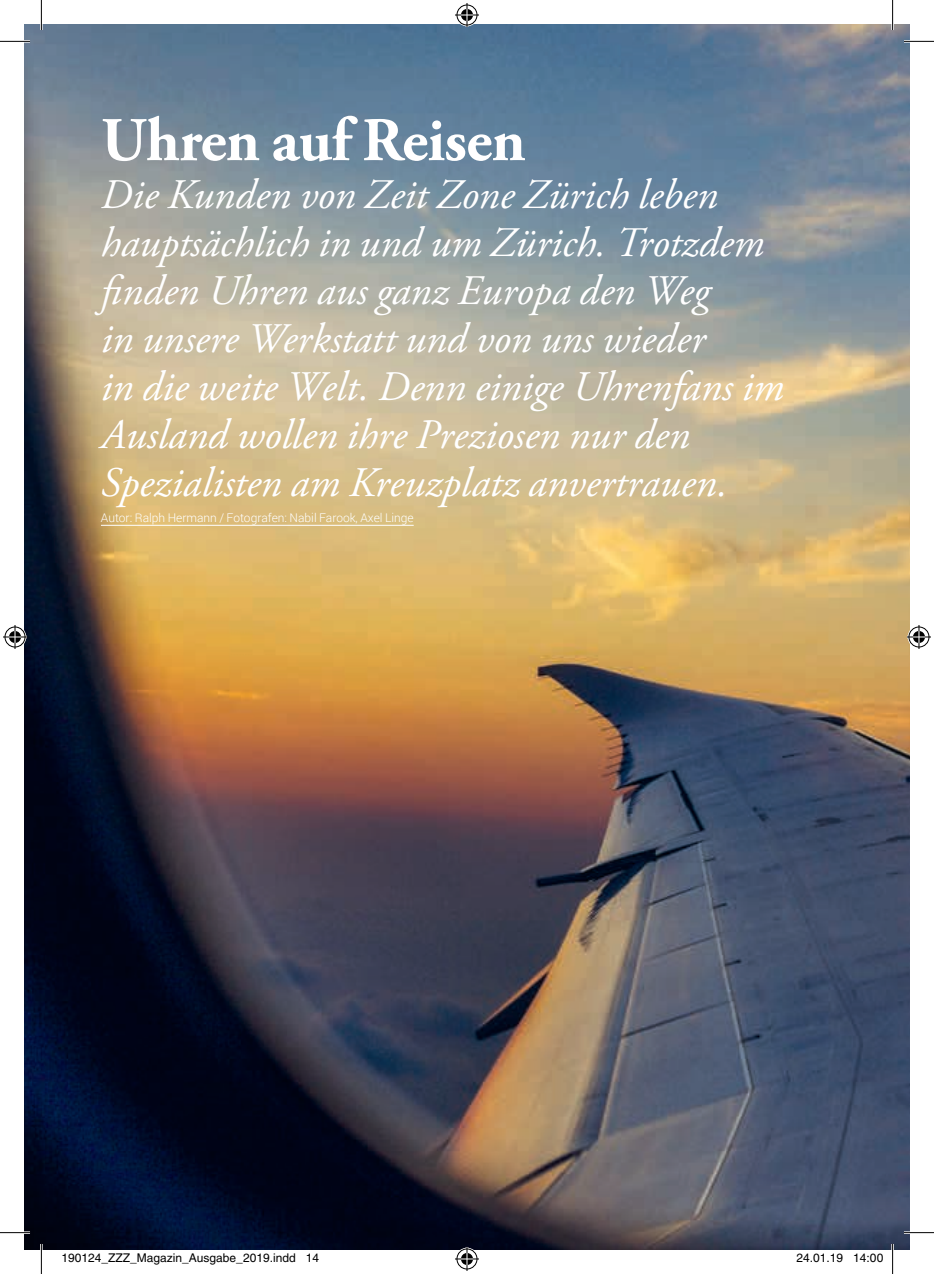
<style>
.page{position:relative;width:934px;height:1274px;background:#fff}
.page>*{position:absolute;margin:0;border:0;box-sizing:border-box;transform-origin:0 0}
.t1{font:700 62px "Adobe Garamond Pro";letter-spacing:-.01em;color:#fff}
.t2{font:italic 42px/48px "Adobe Garamond Pro";color:#fff}
.t3{font:300 12px "Roboto";color:#fff}
.t4{font:12px "Helvetica";color:#000}
</style>
<div class="page">
<img style="left:24px;top:24px;width:885px;height:1225px">
<hr style="left:101px;top:524px;width:312px;height:1px;background:#fff">
<hr style="left:0;top:40px;width:30px;height:3px;background:#fff">
<hr style="left:903px;top:40px;width:30px;height:3px;background:#fff">
<hr style="left:0;top:1231px;width:30px;height:2px;background:#fff">
<hr style="left:903px;top:1231px;width:30px;height:2px;background:#fff">
<hr style="left:40px;top:0;width:3px;height:30px;background:#fff">
<hr style="left:40px;top:1243px;width:3px;height:30px;background:#fff">
<hr style="left:890px;top:0;width:3px;height:30px;background:#fff">
<hr style="left:890px;top:1243px;width:3px;height:30px;background:#fff">
<hr style="left:0;top:41px;width:30px;height:1px;background:#000">
<hr style="left:903px;top:41px;width:30px;height:1px;background:#000">
<hr style="left:0;top:1232px;width:30px;height:1px;background:#000">
<hr style="left:903px;top:1232px;width:30px;height:1px;background:#000">
<hr style="left:41px;top:0;width:1px;height:30px;background:#000">
<hr style="left:41px;top:1243px;width:1px;height:30px;background:#000">
<hr style="left:891px;top:0;width:1px;height:30px;background:#000">
<hr style="left:891px;top:1243px;width:1px;height:30px;background:#000">
<svg style="left:455px;top:3px;width:24px;height:24px"></svg>
<svg style="left:455px;top:1246px;width:24px;height:24px"></svg>
<svg style="left:3px;top:625px;width:24px;height:24px"></svg>
<svg style="left:906px;top:625px;width:24px;height:24px"></svg>
<svg style="left:62px;top:1249px;width:234px;height:1px"></svg>
<div style="left:870px;top:1253px;width:5px;height:8px;border:1px solid #fff;border-radius:50%"></div>
<div style="left:869px;top:1252px;width:7px;height:10px;border:1px solid #fff;border-radius:50%"></div>
<div style="left:876px;top:1252px;width:6px;height:10px;border:1px solid #fff;border-radius:50%"></div>
<h1 class="t1" style="left:101px;top:104px;width:426px">Uhren auf Reisen</h1>
<p class="t2" style="left:101px;top:172px;width:684px">Die Kunden von Zeit Zone Zürich leben hauptsächlich in und um Zürich. Trotzdem finden Uhren aus ganz Europa den Weg<br>in unsere Werkstatt und von uns wieder<br>in die weite Welt. Denn einige Uhrenfans im Ausland wollen ihre Preziosen nur den Spezialisten am Kreuzplatz anvertrauen.</p>
<p class="t3" style="left:101px;top:509px;width:314px">Autor: Ralph Hermann / Fotografen: Nabil Farook, Axel Linge</p>
<p class="t4" style="left:61px;top:1250px;width:259px">190124_ZZZ_Magazin_Ausgabe_2019.indd 14</p>
<p class="t4" style="left:796px;top:1250px;width:88px">24.01.19 14:00</p>
</div>
